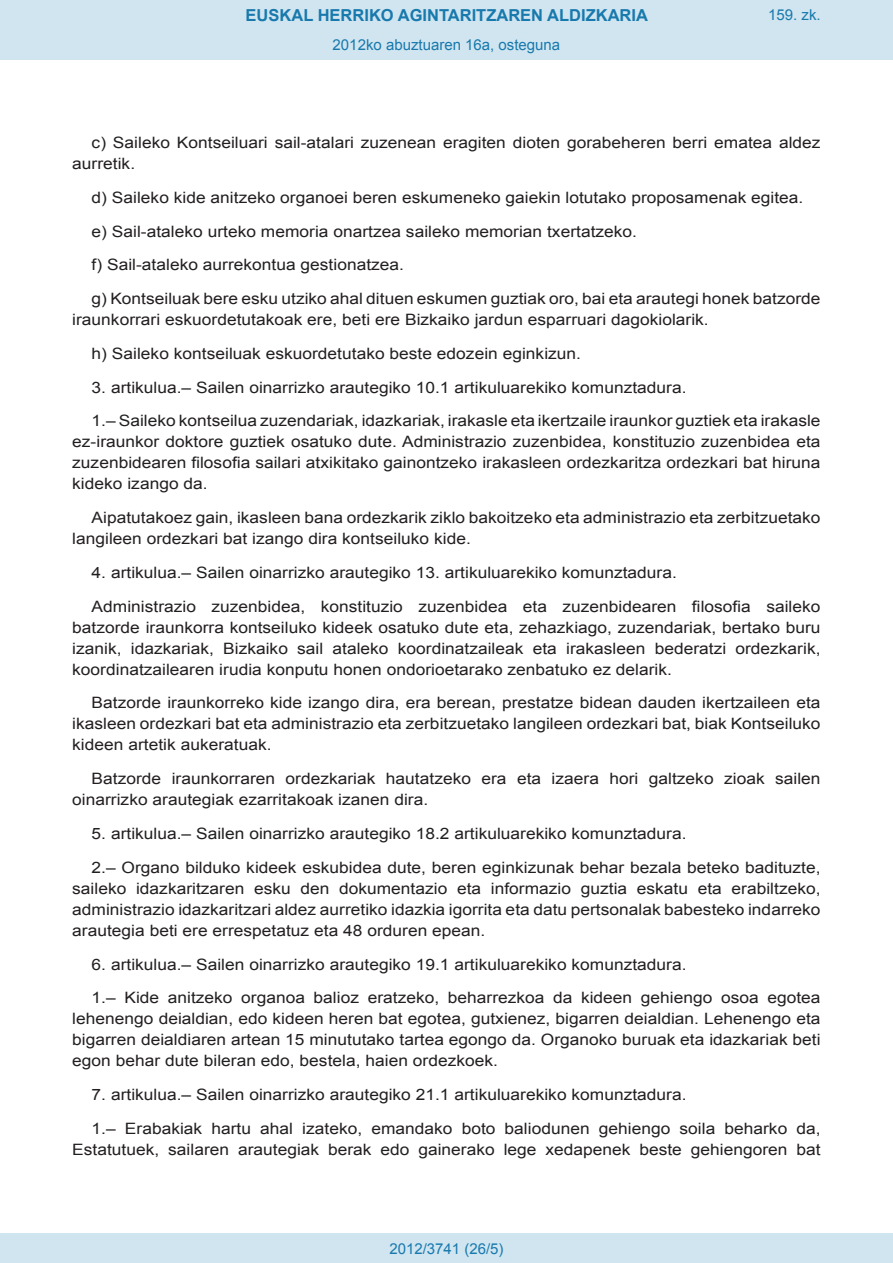
<style>
.page{position:relative;width:893px;height:1263px;background:#fff}
.page>*{position:absolute;margin:0;border:0;box-sizing:border-box;transform-origin:0 0}
.t1{font:700 16.5px "Arial";color:#1879ad}
.BOPVDetalleNivel1{font:15.6px/21px "Arial";color:#231f20;scale:1.11 1}
.BOPVDetalle{font:15.6px/21px "Arial";color:#231f20;text-align:justify;scale:1.11 1}
.Paginacion_Centro{font:15px "Arial";color:#1879ad}
</style>
<div class="page">
<div style="left:0;top:0;width:893px;height:60px;background:#d0e5f0"></div>
<div style="left:0;top:1233px;width:893px;height:30px;background:#d0e5f0"></div>
<p class="t1" style="left:246px;top:4px;width:404px">EUSKAL HERRIKO AGINTARITZAREN ALDIZKARIA</p>
<p class="Paginacion_Centro" style="left:333px;top:35px;width:229px">2012ko abuztuaren 16a, osteguna</p>
<p class="Paginacion_Centro" style="left:768px;top:5px;width:54px">159. zk.</p>
<p class="BOPVDetalleNivel1" style="left:72px;top:132px;width:676px;text-indent:19px">c) Saileko Kontseiluari sail-atalari zuzenean eragiten dioten gorabeheren berri ematea aldez aurretik.</p>
<p class="BOPVDetalleNivel1" style="left:92px;top:187px;width:643px">d) Saileko kide anitzeko organoei beren eskumeneko gaiekin lotutako proposamenak egitea.</p>
<p class="BOPVDetalleNivel1" style="left:92px;top:221px;width:493px">e) Sail-ataleko urteko memoria onartzea saileko memorian txertatzeko.</p>
<p class="BOPVDetalleNivel1" style="left:92px;top:255px;width:283px">f) Sail-ataleko aurrekontua gestionatzea.</p>
<p class="BOPVDetalleNivel1" style="left:72px;top:288px;width:676px;text-indent:19px">g) Kontseiluak bere esku utziko ahal dituen eskumen guztiak oro, bai eta arautegi honek batzorde iraunkorrari eskuordetutakoak ere, beti ere Bizkaiko jardun esparruari dagokiolarik.</p>
<p class="BOPVDetalleNivel1" style="left:92px;top:343px;width:442px">h) Saileko kontseiluak eskuordetutako beste edozein eginkizun.</p>
<p class="BOPVDetalle" style="left:92px;top:377px;width:537px">3. artikulua.– Sailen oinarrizko arautegiko 10.1 artikuluarekiko komunztadura.</p>
<p class="BOPVDetalleNivel1" style="left:72px;top:411px;width:676px;text-align:justify;text-indent:19px">1.– Saileko kontseilua zuzendariak, idazkariak, irakasle eta ikertzaile iraunkor guztiek eta irakasle ez-iraunkor doktore guztiek osatuko dute. Administrazio zuzenbidea, konstituzio zuzenbidea eta zuzenbidearen filosofia sailari atxikitako gainontzeko irakasleen ordezkaritza ordezkari bat hiruna kideko izango da.</p>
<p class="BOPVDetalleNivel1" style="left:72px;top:507px;width:676px;text-indent:19px">Aipatutakoez gain, ikasleen bana ordezkarik ziklo bakoitzeko eta administrazio eta zerbitzuetako langileen ordezkari bat izango dira kontseiluko kide.</p>
<p class="BOPVDetalle" style="left:92px;top:562px;width:529px">4. artikulua.– Sailen oinarrizko arautegiko 13. artikuluarekiko komunztadura.</p>
<p class="BOPVDetalle" style="left:72px;top:596px;width:676px;text-indent:19px">Administrazio zuzenbidea, konstituzio zuzenbidea eta zuzenbidearen filosofia saileko batzorde iraunkorra kontseiluko kideek osatuko dute eta, zehazkiago, zuzendariak, bertako buru izanik, idazkariak, Bizkaiko sail ataleko koordinatzaileak eta irakasleen bederatzi ordezkarik, koordinatzailearen irudia konputu honen ondorioetarako zenbatuko ez delarik.</p>
<p class="BOPVDetalle" style="left:72px;top:693px;width:676px;text-indent:19px">Batzorde iraunkorreko kide izango dira, era berean, prestatze bidean dauden ikertzaileen eta ikasleen ordezkari bat eta administrazio eta zerbitzuetako langileen ordezkari bat, biak Kontseiluko kideen artetik aukeratuak.</p>
<p class="BOPVDetalle" style="left:72px;top:768px;width:676px;text-indent:19px">Batzorde iraunkorraren ordezkariak hautatzeko era eta izaera hori galtzeko zioak sailen oinarrizko arautegiak ezarritakoak izanen dira.</p>
<p class="BOPVDetalle" style="left:92px;top:823px;width:537px">5. artikulua.– Sailen oinarrizko arautegiko 18.2 artikuluarekiko komunztadura.</p>
<p class="BOPVDetalleNivel1" style="left:72px;top:857px;width:676px;text-align:justify;text-indent:19px">2.– Organo bilduko kideek eskubidea dute, beren eginkizunak behar bezala beteko badituzte, saileko idazkaritzaren esku den dokumentazio eta informazio guztia eskatu eta erabiltzeko, administrazio idazkaritzari aldez aurretiko idazkia igorrita eta datu pertsonalak babesteko indarreko arautegia beti ere errespetatuz eta 48 orduren epean.</p>
<p class="BOPVDetalle" style="left:92px;top:954px;width:537px">6. artikulua.– Sailen oinarrizko arautegiko 19.1 artikuluarekiko komunztadura.</p>
<p class="BOPVDetalleNivel1" style="left:72px;top:987px;width:676px;text-align:justify;text-indent:19px">1.– Kide anitzeko organoa balioz eratzeko, beharrezkoa da kideen gehiengo osoa egotea lehenengo deialdian, edo kideen heren bat egotea, gutxienez, bigarren deialdian. Lehenengo eta bigarren deialdiaren artean 15 minututako tartea egongo da. Organoko buruak eta idazkariak beti egon behar dute bileran edo, bestela, haien ordezkoek.</p>
<p class="BOPVDetalle" style="left:92px;top:1084px;width:537px">7. artikulua.– Sailen oinarrizko arautegiko 21.1 artikuluarekiko komunztadura.</p>
<p class="BOPVDetalleNivel1" style="left:72px;top:1118px;width:676px;text-align:right">1.– Erabakiak hartu ahal izateko, emandako boto baliodunen gehiengo soila beharko da,<br>Estatutuek, sailaren arautegiak berak edo gainerako lege xedapenek beste gehiengoren bat</p>
<p class="Paginacion_Centro" style="left:389px;top:1238px;width:116px">2012/3741 (26/5)</p>
</div>
